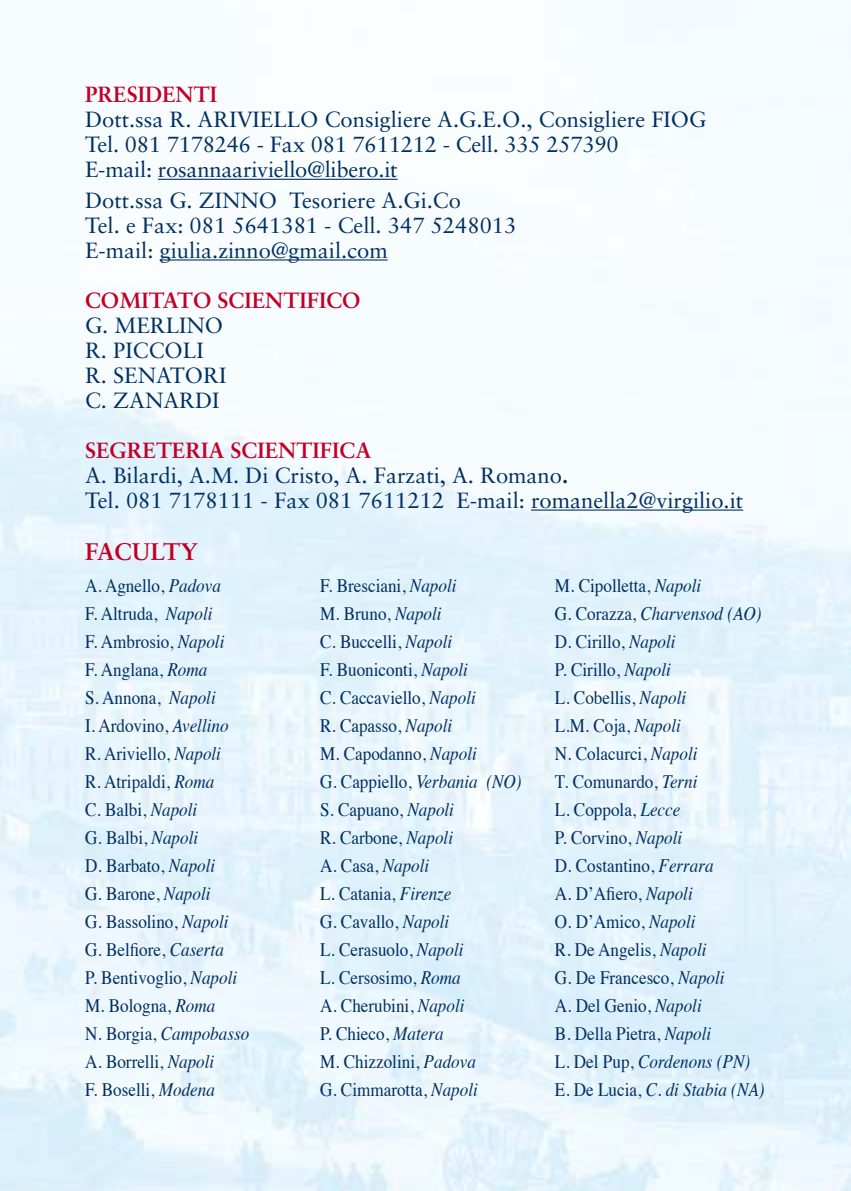
<style>
.page{position:relative;width:851px;height:1191px;background:#fff}
.page>*{position:absolute;margin:0;border:0;box-sizing:border-box;transform-origin:0 0}
.t1{font:700 24px "Sabon";color:#c10026}
.t2{font:22px/25px "Sabon";color:#002f60}
.t3{font:700 22px "Sabon";color:#c10026}
.t4{font:19px/28px "Times";color:#002f60;scale:.9 1}
.s1{font-weight:700;color:#c10026}
.s2{font-weight:700}
.s3{font-style:italic}
</style>
<div class="page">
<img style="left:0;top:0;width:850px;height:1191px">
<hr style="left:158px;top:179px;width:239px;height:1px;background:#002f60">
<hr style="left:160px;top:259px;width:227px;height:1px;background:#002f60">
<hr style="left:531px;top:509px;width:212px;height:1px;background:#002f60">
<p class="t3" style="left:85px;top:81px;width:133px">PRESIDENTI</p>
<p class="t2" style="left:85px;top:107px;width:622px">Dott.ssa R. ARIVIELLO Consigliere A.G.E.O., Consigliere FIOG<br>Tel. 081 7178246 - Fax 081 7611212 - Cell. 335 257390<br>E-mail: rosannaariviello@libero.it</p>
<p class="t2" style="left:85px;top:187px;width:433px">Dott.ssa G. ZINNO Tesoriere A.Gi.Co<br>Tel. e Fax: 081 5641381 - Cell. 347 5248013<br>E-mail: giulia.zinno@gmail.com</p>
<p class="t3" style="left:85px;top:286px;width:277px">COMITATO SCIENTIFICO</p>
<p class="t2" style="left:85px;top:312px;width:143px">G. MERLINO<br>R. PICCOLI<br>R. SENATORI<br>C. ZANARDI</p>
<p class="t2" style="left:85px;top:437px;width:659px"><span class="s1">SEGRETERIA SCIENTIFICA<br></span>A. Bilardi, A.M. Di Cristo, A. Farzati, A. Romano<span class="s2">.<br></span>Tel. 081 7178111 - Fax 081 7611212 E-mail: romanella2@virgilio.it</p>
<p class="t1" style="left:85px;top:537px;width:114px">FACULTY</p>
<p class="t4" style="left:85px;top:570px;width:184px">A. Agnello, <span class="s3">Padova<br></span>F. Altruda, <span class="s3">Napoli<br></span>F. Ambrosio, <span class="s3">Napoli<br></span>F. Anglana, <span class="s3">Roma<br></span>S. Annona, <span class="s3">Napoli<br></span>I. Ardovino, <span class="s3">Avellino<br></span>R. Ariviello, <span class="s3">Napoli<br></span>R. Atripaldi, <span class="s3">Roma<br></span>C. Balbi, <span class="s3">Napoli<br></span>G. Balbi, <span class="s3">Napoli<br></span>D. Barbato, <span class="s3">Napoli<br></span>G. Barone, <span class="s3">Napoli<br></span>G. Bassolino, <span class="s3">Napoli<br></span>G. Belfiore, <span class="s3">Caserta<br></span>P. Bentivoglio, <span class="s3">Napoli<br></span>M. Bologna, <span class="s3">Roma<br></span>N. Borgia, <span class="s3">Campobasso<br></span>A. Borrelli, <span class="s3">Napoli<br></span>F. Boselli, <span class="s3">Modena</span></p>
<p class="t4" style="left:320px;top:570px;width:225px">F. Bresciani, <span class="s3">Napoli<br></span>M. Bruno, <span class="s3">Napoli<br></span>C. Buccelli, <span class="s3">Napoli<br></span>F. Buoniconti, <span class="s3">Napoli<br></span>C. Caccaviello, <span class="s3">Napoli<br></span>R. Capasso, <span class="s3">Napoli<br></span>M. Capodanno, <span class="s3">Napoli<br></span>G. Cappiello, <span class="s3">Verbania (NO)<br></span>S. Capuano, <span class="s3">Napoli<br></span>R. Carbone, <span class="s3">Napoli<br></span>A. Casa, <span class="s3">Napoli<br></span>L. Catania, <span class="s3">Firenze<br></span>G. Cavallo, <span class="s3">Napoli<br></span>L. Cerasuolo, <span class="s3">Napoli<br></span>L. Cersosimo, <span class="s3">Roma<br></span>A. Cherubini, <span class="s3">Napoli<br></span>P. Chieco, <span class="s3">Matera<br></span>M. Chizzolini, <span class="s3">Padova<br></span>G. Cimmarotta, <span class="s3">Napoli</span></p>
<p class="t4" style="left:555px;top:570px;width:234px">M. Cipolletta, <span class="s3">Napoli<br></span>G. Corazza, <span class="s3">Charvensod (AO)<br></span>D. Cirillo, <span class="s3">Napoli<br></span>P. Cirillo, <span class="s3">Napoli<br></span>L. Cobellis, <span class="s3">Napoli<br></span>L.M. Coja, <span class="s3">Napoli<br></span>N. Colacurci, <span class="s3">Napoli<br></span>T. Comunardo, <span class="s3">Terni<br></span>L. Coppola, <span class="s3">Lecce<br></span>P. Corvino, <span class="s3">Napoli<br></span>D. Costantino, <span class="s3">Ferrara<br></span>A. D’Afiero, <span class="s3">Napoli<br></span>O. D’Amico, <span class="s3">Napoli<br></span>R. De Angelis, <span class="s3">Napoli<br></span>G. De Francesco, <span class="s3">Napoli<br></span>A. Del Genio, <span class="s3">Napoli<br></span>B. Della Pietra, <span class="s3">Napoli<br></span>L. Del Pup, <span class="s3">Cordenons (PN)<br></span>E. De Lucia, <span class="s3">C. di Stabia (NA)</span></p>
</div>
